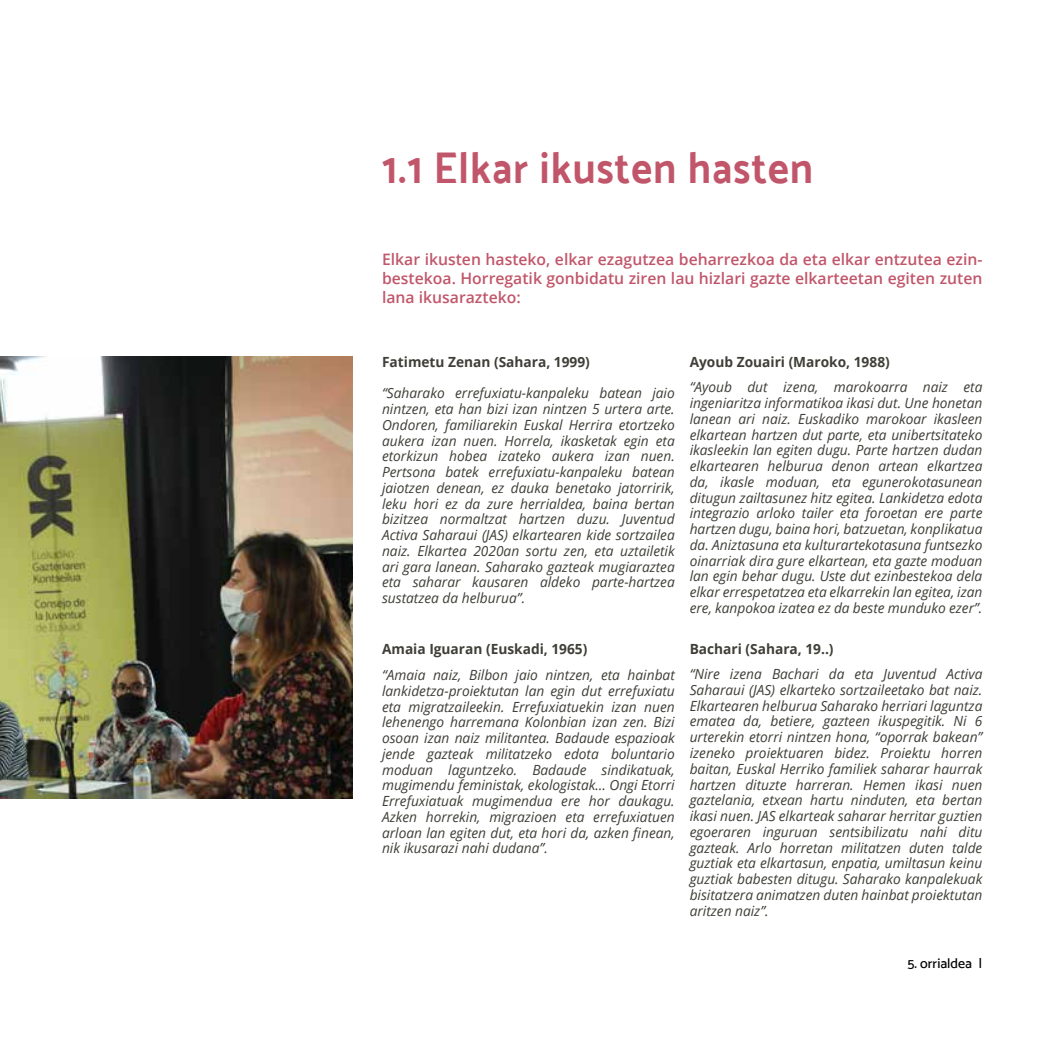
<style>
.page{position:relative;width:1042px;height:1042px;background:#fff}
.page>*{position:absolute;margin:0;border:0;box-sizing:border-box;transform-origin:0 0}
.t1{font:44.27px "Mosk Bold 700";letter-spacing:.03em;color:#c1566a;scale:.91 1}
.t2{font:600 15.75px/19.2px "Open Sans";color:#c1566a;text-align:justify}
.t3{font:italic 14px/15.8px "Open Sans";color:#3f3e37;text-align:justify}
.t4{font:700 14px "Open Sans";color:#3f3e37}
.t5{font:14px "Mosk Medium 500";color:#000}
</style>
<div class="page">
<img style="left:0;top:356px;width:352px;height:442px">
<h1 class="t1" style="left:382px;top:141px;width:475px">1.1 Elkar ikusten hasten</h1>
<p class="t2" style="left:382px;top:249px;width:602px">Elkar ikusten hasteko, elkar ezagutzea beharrezkoa da eta elkar entzutea ezin&shy;bestekoa. Horregatik gonbidatu ziren lau hizlari gazte elkarteetan egiten zuten lana ikusarazteko:</p>
<p class="t4" style="left:382px;top:352px;width:209px">Fatimetu Zenan (Sahara, 1999)</p>
<p class="t3" style="left:382px;top:385px;width:294px">“Saharako errefuxiatu-kanpaleku batean jaio nintzen, eta han bizi izan nintzen 5 urtera arte.<br>Ondoren, familiarekin Euskal Herrira etortzeko aukera izan nuen. Horrela, ikasketak egin eta etorkizun hobea izateko aukera izan nuen.<br>Pertsona batek errefuxiatu-kanpaleku batean jaiotzen denean, ez dauka benetako jatorririk, leku hori ez da zure herrialdea, baina bertan bizitzea normaltzat hartzen duzu. Juventud Activa Saharaui (JAS) elkartearen kide sortzailea naiz. Elkartea 2020an sortu zen, eta uztailetik ari gara lanean. Saharako gazteak mugiaraztea eta saharar kausaren aldeko parte-hartzea sustatzea da helburua”.</p>
<p class="t4" style="left:382px;top:639px;width:207px">Amaia Iguaran (Euskadi, 1965)</p>
<p class="t3" style="left:382px;top:667px;width:294px">“Amaia naiz, Bilbon jaio nintzen, eta hainbat lankidetza-proiektutan lan egin dut errefuxiatu eta migratzaileekin. Errefuxiatuekin izan nuen lehenengo harremana Kolonbian izan zen. Bizi osoan izan naiz militantea. Badaude espazioak jende gazteak militatzeko edota boluntario moduan laguntzeko. Badaude sindikatuak, mugimendu feministak, ekologistak… Ongi Etorri Errefuxiatuak mugimendua ere hor daukagu.<br>Azken horrekin, migrazioen eta errefuxiatuen arloan lan egiten dut, eta hori da, azken finean, nik ikusarazi nahi dudana”.</p>
<p class="t4" style="left:690px;top:352px;width:202px">Ayoub Zouairi (Maroko, 1988)</p>
<p class="t3" style="left:690px;top:379px;width:294px">“Ayoub dut izena, marokoarra naiz eta ingeniaritza informatikoa ikasi dut. Une honetan lanean ari naiz. Euskadiko marokoar ikasleen elkartean hartzen dut parte, eta unibertsitateko ikasleekin lan egiten dugu. Parte hartzen dudan elkartearen helburua denon artean elkartzea da, ikasle moduan, eta egunerokotasunean ditugun zailtasunez hitz egitea. Lankidetza edota integrazio arloko tailer eta foroetan ere parte hartzen dugu, baina hori, batzuetan, konplikatua da. Aniztasuna eta kulturartekotasuna funtsezko oinarriak dira gure elkartean, eta gazte moduan lan egin behar dugu. Uste dut ezinbestekoa dela elkar errespetatzea eta elkarrekin lan egitea, izan ere, kanpokoa izatea ez da beste munduko ezer”.</p>
<p class="t4" style="left:690px;top:638px;width:145px">Bachari (Sahara, 19..)</p>
<p class="t3" style="left:690px;top:666px;width:294px">“Nire izena Bachari da eta Juventud Activa Saharaui (JAS) elkarteko sortzaileetako bat naiz.<br>Elkartearen helburua Saharako herriari laguntza ematea da, betiere, gazteen ikuspegitik. Ni 6 urterekin etorri nintzen hona, “oporrak bakean” izeneko proiektuaren bidez. Proiektu horren baitan, Euskal Herriko familiek saharar haurrak hartzen dituzte harreran. Hemen ikasi nuen gaztelania, etxean hartu ninduten, eta bertan ikasi nuen. JAS elkarteak saharar herritar guztien egoeraren inguruan sentsibilizatu nahi ditu gazteak. Arlo horretan militatzen duten talde guztiak eta elkartasun, enpatia, umiltasun keinu guztiak babesten ditugu. Saharako kanpalekuak bisitatzera animatzen duten hainbat proiektutan aritzen naiz”.</p>
<p class="t5" style="left:907px;top:954px;width:76px">5. orrialdea |</p>
</div>
